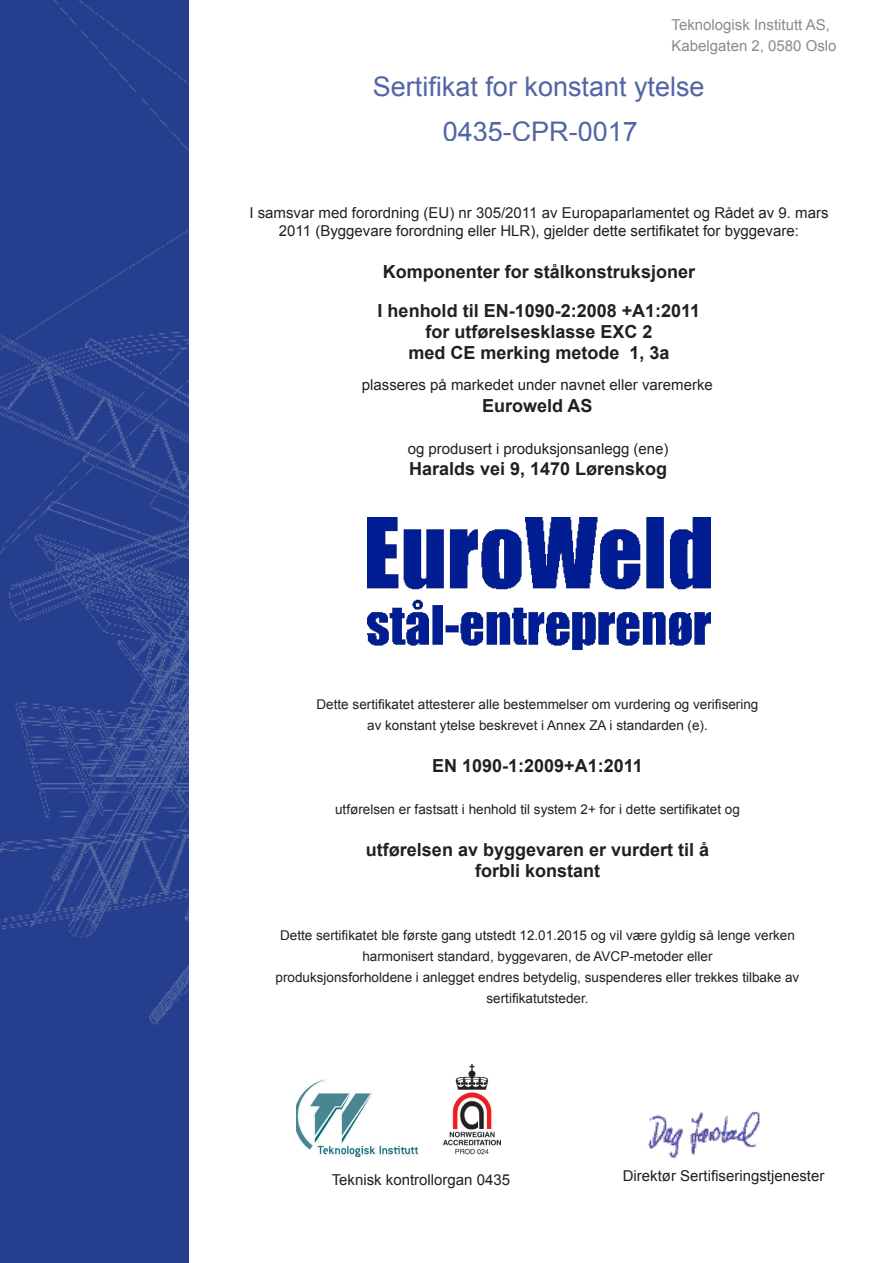
<style>
.page{position:relative;width:893px;height:1263px;background:#fff}
.page>*{position:absolute;margin:0;border:0;box-sizing:border-box;transform-origin:0 0}
.t1{font:27px/45px "Arial";color:#253f8e;text-align:center}
.t2{font:700 18px "Arial";color:#231f20}
.t3{font:15px/18px "Arial";color:#231f20;text-align:center}
.t4{font:15px/21px "Arial";color:#6c6d70}
.t5{font:13.5px "Arial";color:#231f20}
</style>
<div class="page">
<div style="left:0;top:0;width:188px;height:1263px;background:#253f8e"></div>
<img style="left:0;top:0;width:188px;height:1025px">
<img style="left:296px;top:1064px;width:205px;height:93px">
<img style="left:648px;top:1112px;width:112px;height:47px">
<img style="left:368px;top:518px;width:343px;height:131px">
<p class="t4" style="left:671px;top:14px;width:166px">Teknologisk Institutt AS,<br>Kabelgaten 2, 0580 Oslo</p>
<h1 class="t1" style="left:373px;top:63px;width:333px">Sertifikat for konstant ytelse<br>0435-CPR-0017</h1>
<p class="t3" style="left:249px;top:203px;width:581px">I samsvar med forordning (EU) nr 305/2011 av Europaparlamentet og Rådet av 9. mars<br>2011 (Byggevare forordning eller HLR), gjelder dette sertifikatet for byggevare:</p>
<p class="t2" style="left:383px;top:259px;width:314px">Komponenter for stålkonstruksjoner</p>
<p class="t2" style="left:378px;top:298px;width:324px">I henhold til EN-1090-2:2008 +A1:2011</p>
<p class="t2" style="left:425px;top:319px;width:229px">for utførelsesklasse EXC 2</p>
<p class="t2" style="left:408px;top:340px;width:263px">med CE merking metode 1, 3a</p>
<p class="t3" style="left:362px;top:376px;width:352px">plasseres på markedet under navnet eller varemerke</p>
<p class="t2" style="left:482px;top:393px;width:112px">Euroweld AS</p>
<p class="t3" style="left:408px;top:440px;width:262px">og produsert i produksjonsanlegg (ene)</p>
<p class="t2" style="left:409px;top:456px;width:260px">Haralds vei 9, 1470 Lørenskog</p>
<p class="t5" style="left:317px;top:694px;width:443px">Dette sertifikatet attesterer alle bestemmelser om vurdering og verifisering</p>
<p class="t5" style="left:367px;top:715px;width:342px">av konstant ytelse beskrevet i Annex ZA i standarden (e).</p>
<p class="t2" style="left:432px;top:752px;width:212px">EN 1090-1:2009+A1:2011</p>
<p class="t5" style="left:335px;top:799px;width:406px">utførelsen er fastsatt i henhold til system 2+ for i dette sertifikatet og</p>
<p class="t2" style="left:366px;top:836px;width:345px">utførelsen av byggevaren er vurdert til å</p>
<p class="t2" style="left:475px;top:857px;width:127px">forbli konstant</p>
<p class="t5" style="left:280px;top:925px;width:516px">Dette sertifikatet ble første gang utstedt 12.01.2015 og vil være gyldig så lenge verken</p>
<p class="t5" style="left:362px;top:946px;width:352px">harmonisert standard, byggevaren, de AVCP-metoder eller</p>
<p class="t5" style="left:276px;top:967px;width:525px">produksjonsforholdene i anlegget endres betydelig, suspenderes eller trekkes tilbake av</p>
<p class="t5" style="left:486px;top:988px;width:104px">sertifikatutsteder.</p>
<p class="t3" style="left:332px;top:1171px;width:180px">Teknisk kontrollorgan 0435</p>
<p class="t3" style="left:623px;top:1167px;width:203px">Direktør Sertifiseringstjenester</p>
</div>
